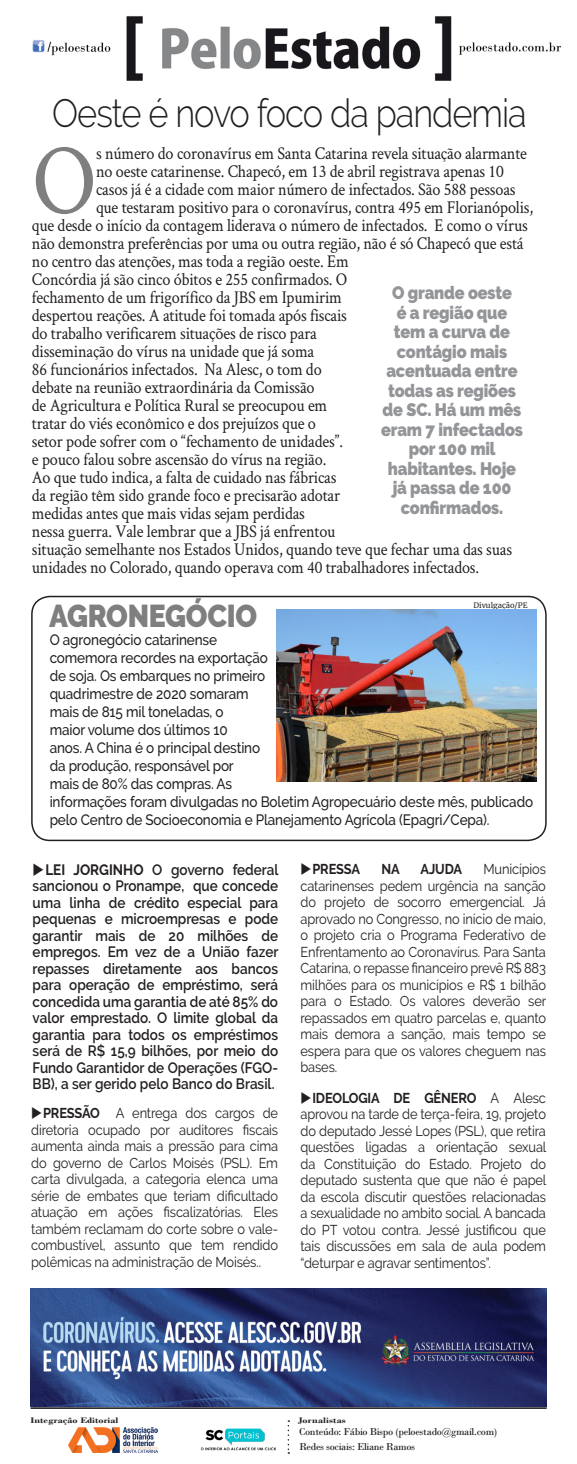
<style>
.page{position:relative;width:577px;height:1464px;background:#fff}
.page>*{position:absolute;margin:0;border:0;box-sizing:border-box;transform-origin:0 0}
.Prates_capitular{font:101.55px "Crimson Text";color:#7f7f7f;scale:.9 1}
.t1{font:300 39.3px "Raleway";letter-spacing:-.03em;color:#231f20;scale:.88 1}
.Prates_capitular-2{font:900 31.5px "Raleway";letter-spacing:-.01em;color:#7f7f7f;scale:.9 1}
.Prates_capitular-3{font:18px "Crimson Text";letter-spacing:-.01em;color:#231f20;scale:.9 1}
.Prates_capitular-4{font:900 18px/19.5px "Raleway";letter-spacing:-.01em;color:#939598;text-align:center;scale:.9 1}
.Prates_capitular-5{font:600 15px/16.5px "Raleway";color:#231f20;text-align:justify;scale:.9 1}
.Prates_capitular-6{font:500 15px/18px "Raleway";letter-spacing:-.01em;color:#231f20;scale:.9 1}
.Prates_capitular-7{font:14.25px/16.5px "Raleway";letter-spacing:-.01em;color:#231f20;text-align:justify;scale:.9 1}
.Prates_capitular-8{font:700 14.25px "Raleway";letter-spacing:-.01em;color:#231f20;scale:.9 1}
.notas_titulo{font:10.5px "Bodoni";letter-spacing:-.03em;color:#231f20}
.notas_titulo-2{font:700 8.4px "Bodoni";color:#231f20;scale:1.25 1}
.kozuka{font:7.5px "Merriweather";color:#231f20}
.s1{font-weight:700}
</style>
<div class="page">
<img style="left:32px;top:16px;width:529px;height:65px">
<hr style="left:31px;top:1406px;width:515px;height:1px;background:#231f20">
<hr style="left:31px;top:1408px;width:515px;height:1px;background:#231f20">
<img style="left:31px;top:1288px;width:515px;height:118px">
<svg style="left:287px;top:1420px;width:2px;height:33px"></svg>
<img style="left:68px;top:1427px;width:89px;height:25px">
<img style="left:200px;top:1428px;width:76px;height:23px">
<div style="left:31px;top:596px;width:515px;height:245px;border:2px solid #231f20;border-radius:18px"></div>
<img style="left:276px;top:609px;width:260px;height:172px">
<p class="t1" style="left:52px;top:90px;width:540px">Oeste é novo foco da pandemia</p>
<p class="Prates_capitular" style="left:32px;top:111px;width:74px">O</p>
<p class="Prates_capitular-3" style="left:96px;top:141px;width:480px">s número do coronavírus em Santa Catarina revela situação alarmante</p>
<p class="Prates_capitular-3" style="left:96px;top:159px;width:454px">no oeste catarinense. Chapecó, em 13 de abril registrava apenas 10</p>
<p class="Prates_capitular-3" style="left:96px;top:177px;width:467px">casos já é a cidade com maior número de infectados. São 588 pessoas</p>
<p class="Prates_capitular-3" style="left:96px;top:195px;width:487px">que testaram positivo para o coronavírus, contra 495 em Florianópolis,</p>
<p class="Prates_capitular-3" style="left:32px;top:213px;width:552px">que desde o início da contagem liderava o número de infectados. E como o vírus</p>
<p class="Prates_capitular-3" style="left:32px;top:231px;width:547px">não demonstra preferências por uma ou outra região, não é só Chapecó que está</p>
<p class="Prates_capitular-3" style="left:32px;top:249px;width:353px">no centro das atenções, mas toda a região oeste. Em</p>
<p class="Prates_capitular-3" style="left:32px;top:267px;width:352px">Concórdia já são cinco óbitos e 255 confirmados. O</p>
<p class="Prates_capitular-3" style="left:32px;top:285px;width:345px">fechamento de um frigorífico da JBS em Ipumirim</p>
<p class="Prates_capitular-3" style="left:32px;top:303px;width:351px">despertou reações. A atitude foi tomada após fiscais</p>
<p class="Prates_capitular-3" style="left:32px;top:321px;width:318px">do trabalho verificarem situações de risco para</p>
<p class="Prates_capitular-3" style="left:32px;top:339px;width:315px">disseminação do vírus na unidade que já soma</p>
<p class="Prates_capitular-3" style="left:32px;top:357px;width:323px">86 funcionários infectados. Na Alesc, o tom do</p>
<p class="Prates_capitular-3" style="left:32px;top:375px;width:315px">debate na reunião extraordinária da Comissão</p>
<p class="Prates_capitular-3" style="left:32px;top:393px;width:329px">de Agricultura e Política Rural se preocupou em</p>
<p class="Prates_capitular-3" style="left:32px;top:411px;width:317px">tratar do viés econômico e dos prejuízos que o</p>
<p class="Prates_capitular-3" style="left:32px;top:429px;width:347px">setor pode sofrer com o “fechamento de unidades”.</p>
<p class="Prates_capitular-3" style="left:32px;top:447px;width:328px">e pouco falou sobre ascensão do vírus na região.</p>
<p class="Prates_capitular-3" style="left:32px;top:465px;width:340px">Ao que tudo indica, a falta de cuidado nas fábricas</p>
<p class="Prates_capitular-3" style="left:32px;top:483px;width:344px">da região têm sido grande foco e precisarão adotar</p>
<p class="Prates_capitular-3" style="left:32px;top:501px;width:304px">medidas antes que mais vidas sejam perdidas</p>
<p class="Prates_capitular-3" style="left:32px;top:519px;width:338px">nessa guerra. Vale lembrar que a JBS já enfrentou</p>
<p class="Prates_capitular-3" style="left:32px;top:537px;width:534px">situação semelhante nos Estados Unidos, quando teve que fechar uma das suas</p>
<p class="Prates_capitular-3" style="left:32px;top:555px;width:498px">unidades no Colorado, quando operava com 40 trabalhadores infectados.</p>
<p class="Prates_capitular-4" style="left:381px;top:283px;width:159px">O grande oeste<br>é a região que tem a curva de contágio mais acentuada entre todas as regiões de SC. Há um mês eram 7 infectados por 100 mil habitantes. Hoje já passa de 100 confirmados.</p>
<p class="Prates_capitular-2" style="left:49px;top:597px;width:232px">AGRONEGÓCIO</p>
<p class="Prates_capitular-6" style="left:50px;top:630px;width:538px">O agronegócio catarinense<br>comemora recordes na exportação<br>de soja. Os embarques no primeiro<br>quadrimestre de 2020 somaram<br>mais de 815 mil toneladas, o<br>maior volume dos últimos 10<br>anos. A China é o principal destino<br>da produção, responsável por<br>mais de 80% das compras. As<br>informações foram divulgadas no Boletim Agropecuário deste mês, publicado pelo Centro de Socioeconomia e Planejamento Agrícola (Epagri/Cepa).</p>
<p class="Prates_capitular-8" style="left:300px;top:861px;width:68px">◆PRESSA</p>
<p class="Prates_capitular-8" style="left:381px;top:861px;width:22px">NA</p>
<p class="Prates_capitular-8" style="left:420px;top:861px;width:48px">AJUDA</p>
<p class="kozuka" style="left:473px;top:600px;width:56px">Divulgação/PE</p>
<p class="Prates_capitular-5" style="left:33px;top:861px;width:274px">◆<span class="s1">LEI JORGINHO</span> O governo federal sancionou o Pronampe, que concede uma linha de crédito especial para pequenas e microempresas e pode garantir mais de 20 milhões de empregos. Em vez de a União fazer repasses diretamente aos bancos para operação de empréstimo, será concedida uma garantia de até 85% do valor emprestado. O limite global da garantia para todos os empréstimos será de R$ 15,9 bilhões, por meio do Fundo Garantidor de Operações (FGO-BB), a ser gerido pelo Banco do Brasil.</p>
<p class="Prates_capitular-7" style="left:31px;top:1105px;width:276px">◆<span class="s1">PRESSÃO</span> A entrega dos cargos de diretoria ocupado por auditores fiscais aumenta ainda mais a pressão para cima do governo de Carlos Moisés (PSL). Em carta divulgada, a categoria elenca uma série de embates que teriam dificultado atuação em ações fiscalizatórias. Eles também reclamam do corte sobre o vale&shy;combustível, assunto que tem rendido polêmicas na administração de Moisés..</p>
<p class="Prates_capitular-7" style="left:300px;top:861px;width:274px;text-indent:183px">Municípios catarinenses pedem urgência na sanção do projeto de socorro emergencial. Já aprovado no Congresso, no início de maio, o projeto cria o Programa Federativo de Enfrentamento ao Coronavírus. Para Santa Catarina, o repasse financeiro prevê R$ 883 milhões para os municípios e R$ 1 bilhão para o Estado. Os valores deverão ser repassados em quatro parcelas e, quanto mais demora a sanção, mais tempo se espera para que os valores cheguem nas bases.</p>
<p class="Prates_capitular-7" style="left:300px;top:1089px;width:274px">◆<span class="s1">IDEOLOGIA DE GÊNERO</span> A Alesc aprovou na tarde de terça-feira, 19, projeto do deputado Jessé Lopes (PSL), que retira questões ligadas a orientação sexual da Constituição do Estado. Projeto do deputado sustenta que que não é papel da escola discutir questões relacionadas a sexualidade no ambito social. A bancada do PT votou contra. Jessé justificou que tais discussões em sala de aula podem “deturpar e agravar sentimentos”.</p>
<p class="notas_titulo-2" style="left:31px;top:1414px;width:72px">Integração Editorial</p>
<p class="notas_titulo-2" style="left:297px;top:1414px;width:40px">Jornalistas</p>
<p class="notas_titulo" style="left:299px;top:1425px;width:199px">Conteúdo: Fábio Bispo (peloestado@gmail.com)</p>
<p class="notas_titulo" style="left:299px;top:1440px;width:117px">Redes sociais: Eliane Ramos</p>
</div>
